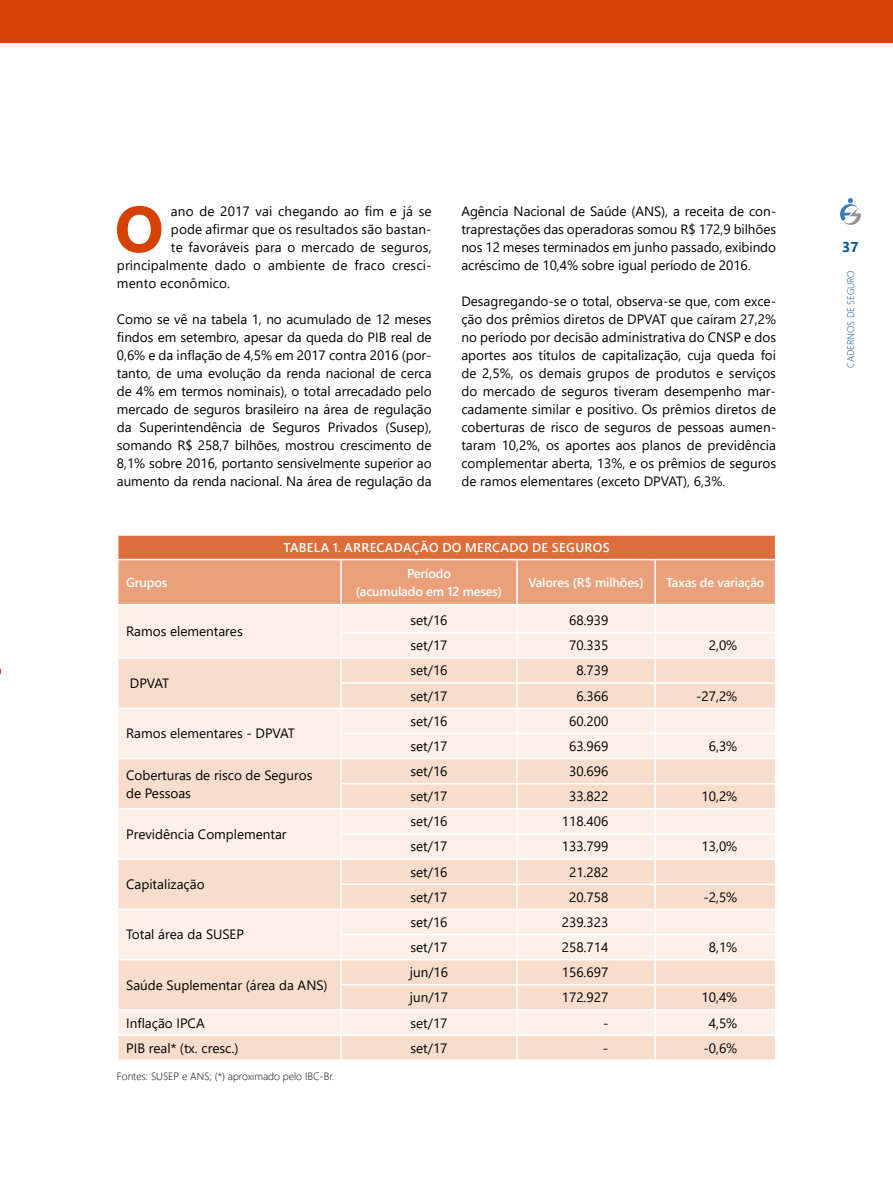
<style>
.page{position:relative;width:893px;height:1191px;background:#fff}
.page>*{position:absolute;margin:0;border:0;box-sizing:border-box;transform-origin:0 0}
.t1{font:700 64.95px "Segoe UI";color:#d44303}
.t2{font:700 14.25px "Segoe UI";color:#005a9b}
.t3{font:13.5px/18px "Segoe UI";color:#000;text-align:justify}
.t4{font:600 12.75px/18px "Segoe UI";letter-spacing:-.01em;color:#fff;text-align:center}
.t5{font:600 12.75px "Segoe UI";letter-spacing:.025em;color:#fff}
.t6{font:300 10.5px "Segoe UI";color:#000}
.t7{font:300 9.75px "Segoe UI";letter-spacing:-.015em;color:#005a9b}
</style>
<div class="page">
<svg style="left:118px;top:536px;width:658px;height:523px;background:#f7dccd"></svg>
<div style="left:0;top:0;width:893px;height:43px;background:#d44303"></div>
<svg style="left:840px;top:198px;width:21px;height:27px"></svg>
<h1 class="t1" style="left:115px;top:168px;width:51px">O</h1>
<p class="t3" style="left:171px;top:201px;width:262px">ano de 2017 vai chegando ao fim e já se</p>
<p class="t3" style="left:171px;top:219px;width:262px">pode afirmar que os resultados são bastan-</p>
<p class="t3" style="left:171px;top:237px;width:262px">te favoráveis para o mercado de seguros,</p>
<p class="t3" style="left:117px;top:255px;width:316px">principalmente dado o ambiente de fraco cresci-</p>
<p class="t3" style="left:117px;top:273px;width:115px">mento econômico.</p>
<p class="t3" style="left:117px;top:309px;width:316px">Como se vê na tabela 1, no acumulado de 12 meses findos em setembro, apesar da queda do PIB real de 0,6% e da inflação de 4,5% em 2017 contra 2016 (por&shy;tanto, de uma evolução da renda nacional de cerca de 4% em termos nominais), o total arrecadado pelo mercado de seguros brasileiro na área de regulação da Superintendência de Seguros Privados (Susep), somando R$ 258,7 bilhões, mostrou crescimento de 8,1% sobre 2016, portanto sensivelmente superior ao aumento da renda nacional. Na área de regulação da</p>
<p class="t3" style="left:461px;top:201px;width:316px">Agência Nacional de Saúde (ANS), a receita de con&shy;traprestações das operadoras somou R$ 172,9 bilhões nos 12 meses terminados em junho passado, exibindo acréscimo de 10,4% sobre igual período de 2016.</p>
<p class="t3" style="left:461px;top:291px;width:316px">Desagregando-se o total, observa-se que, com exce&shy;ção dos prêmios diretos de DPVAT que caíram 27,2% no período por decisão administrativa do CNSP e dos aportes aos títulos de capitalização, cuja queda foi de 2,5%, os demais grupos de produtos e serviços do mercado de seguros tiveram desempenho mar&shy;cadamente similar e positivo. Os prêmios diretos de coberturas de risco de seguros de pessoas aumen&shy;taram 10,2%, os aportes aos planos de previdência complementar aberta, 13%, e os prêmios de seguros de ramos elementares (exceto DPVAT), 6,3%.</p>
<p class="t5" style="left:284px;top:535px;width:328px">TABELA 1. ARRECADAÇÃO DO MERCADO DE SEGUROS</p>
<p class="t4" style="left:126px;top:572px;width:43px">Grupos</p>
<p class="t4" style="left:356px;top:563px;width:148px">Período<br>(acumulado em 12 meses)</p>
<p class="t4" style="left:528px;top:572px;width:117px">Valores (R$ milhões)</p>
<p class="t4" style="left:666px;top:572px;width:100px">Taxas de variação</p>
<p class="t3" style="left:126px;top:621px;width:118px">Ramos elementares</p>
<p class="t3" style="left:410px;top:610px;width:39px">set/16</p>
<p class="t3" style="left:569px;top:610px;width:41px">68.939</p>
<p class="t3" style="left:410px;top:635px;width:39px">set/17</p>
<p class="t3" style="left:569px;top:635px;width:41px">70.335</p>
<p class="t3" style="left:709px;top:635px;width:30px">2,0%</p>
<p class="t3" style="left:130px;top:673px;width:41px">DPVAT</p>
<p class="t3" style="left:126px;top:723px;width:170px">Ramos elementares - DPVAT</p>
<p class="t3" style="left:410px;top:660px;width:39px">set/16</p>
<p class="t3" style="left:576px;top:660px;width:34px">8.739</p>
<p class="t3" style="left:410px;top:685px;width:39px">set/17</p>
<p class="t3" style="left:576px;top:685px;width:34px">6.366</p>
<p class="t3" style="left:696px;top:685px;width:43px">-27,2%</p>
<p class="t3" style="left:410px;top:710px;width:39px">set/16</p>
<p class="t3" style="left:569px;top:710px;width:41px">60.200</p>
<p class="t3" style="left:410px;top:736px;width:39px">set/17</p>
<p class="t3" style="left:569px;top:736px;width:41px">63.969</p>
<p class="t3" style="left:709px;top:736px;width:30px">6,3%</p>
<p class="t3" style="left:126px;top:764px;width:188px">Coberturas de risco de Seguros de Pessoas</p>
<p class="t3" style="left:410px;top:761px;width:39px">set/16</p>
<p class="t3" style="left:569px;top:761px;width:41px">30.696</p>
<p class="t3" style="left:410px;top:786px;width:39px">set/17</p>
<p class="t3" style="left:569px;top:786px;width:41px">33.822</p>
<p class="t3" style="left:701px;top:786px;width:37px">10,2%</p>
<p class="t3" style="left:126px;top:824px;width:162px">Previdência Complementar</p>
<p class="t3" style="left:126px;top:874px;width:80px">Capitalização</p>
<p class="t3" style="left:126px;top:924px;width:119px">Total área da SUSEP</p>
<p class="t3" style="left:126px;top:974px;width:203px">Saúde Suplementar (área da ANS)</p>
<p class="t3" style="left:410px;top:811px;width:39px">set/16</p>
<p class="t3" style="left:562px;top:811px;width:48px">118.406</p>
<p class="t3" style="left:410px;top:836px;width:39px">set/17</p>
<p class="t3" style="left:562px;top:836px;width:48px">133.799</p>
<p class="t3" style="left:701px;top:836px;width:37px">13,0%</p>
<p class="t3" style="left:410px;top:861px;width:39px">set/16</p>
<p class="t3" style="left:569px;top:861px;width:41px">21.282</p>
<p class="t3" style="left:410px;top:886px;width:39px">set/17</p>
<p class="t3" style="left:569px;top:886px;width:41px">20.758</p>
<p class="t3" style="left:703px;top:886px;width:35px">-2,5%</p>
<p class="t3" style="left:410px;top:912px;width:39px">set/16</p>
<p class="t3" style="left:562px;top:912px;width:48px">239.323</p>
<p class="t3" style="left:410px;top:937px;width:39px">set/17</p>
<p class="t3" style="left:562px;top:937px;width:48px">258.714</p>
<p class="t3" style="left:709px;top:937px;width:30px">8,1%</p>
<p class="t3" style="left:410px;top:962px;width:40px">jun/16</p>
<p class="t3" style="left:562px;top:962px;width:48px">156.697</p>
<p class="t3" style="left:410px;top:987px;width:40px">jun/17</p>
<p class="t3" style="left:562px;top:987px;width:48px">172.927</p>
<p class="t3" style="left:701px;top:987px;width:37px">10,4%</p>
<p class="t3" style="left:126px;top:1012px;width:80px">Inflação IPCA</p>
<p class="t3" style="left:410px;top:1012px;width:39px">set/17</p>
<p class="t3" style="left:603px;top:1012px;width:7px">-</p>
<p class="t3" style="left:709px;top:1012px;width:30px">4,5%</p>
<p class="t3" style="left:126px;top:1037px;width:114px">PIB real* (tx. cresc.)</p>
<p class="t3" style="left:410px;top:1037px;width:39px">set/17</p>
<p class="t3" style="left:603px;top:1037px;width:7px">-</p>
<p class="t3" style="left:703px;top:1037px;width:35px">-0,6%</p>
<p class="t6" style="left:117px;top:1066px;width:219px">Fontes: SUSEP e ANS; (*) aproximado pelo IBC-Br.</p>
<p class="t2" style="left:842px;top:234px;width:18px">37</p>
<p class="t7" style="left:841px;top:368px;width:99px;rotate:-90deg">CADERNOS DE SEGURO</p>
</div>
